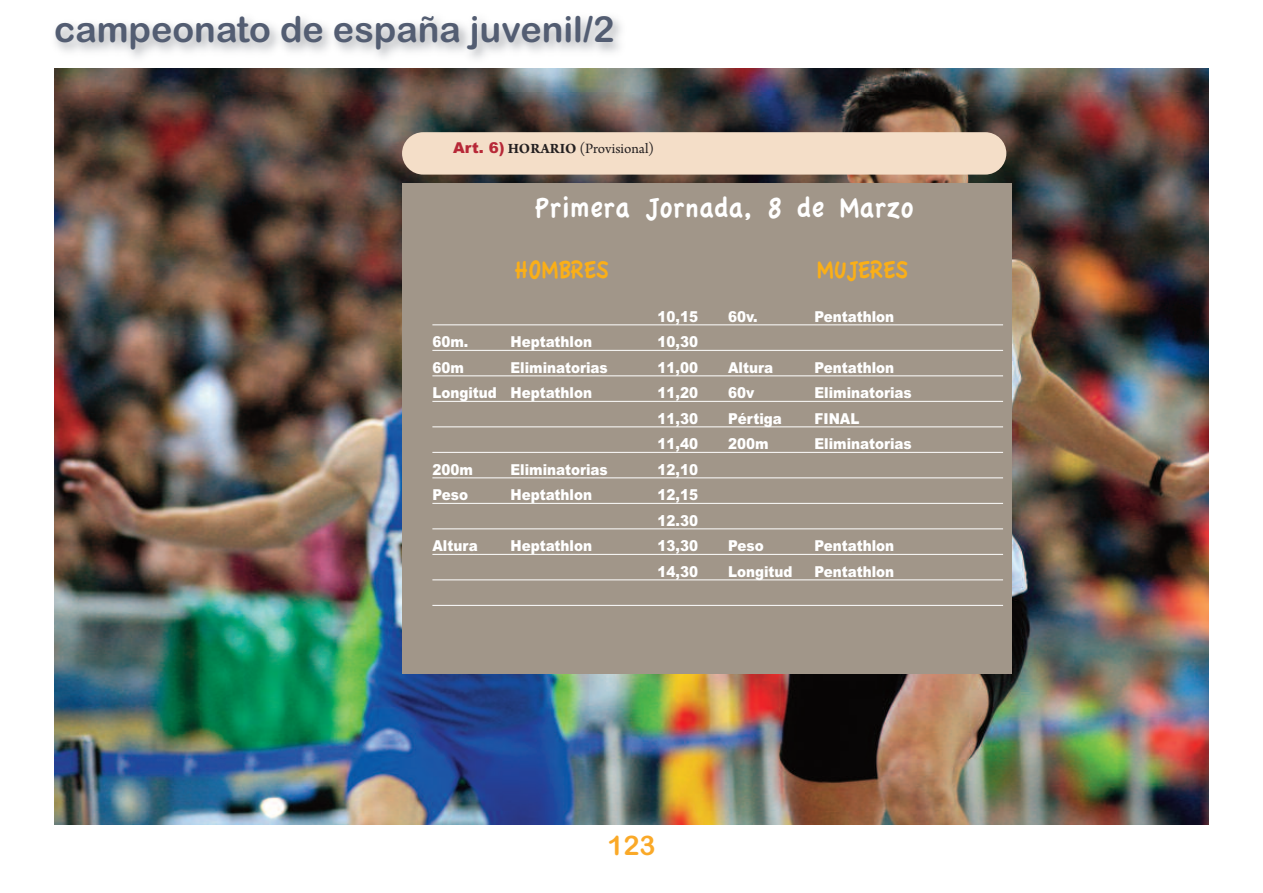
<style>
.page{position:relative;width:1263px;height:893px;background:#fff}
.page>*{position:absolute;margin:0;border:0;box-sizing:border-box;transform-origin:0 0}
.t1{font:36px "Arial Rounded MT Bold";color:#535d72}
.t2{font:30.45px "Apple Casual";color:#fff;scale:.93 1}
.t3{font:27px "Apple Casual";color:#faaf18;scale:.9 1}
.t4{font:27px "Arial Rounded MT Bold";color:#faa928}
.t5{font:900 15px/25.5px "Arial";color:#fff;scale:.9 1}
.t6{font:15px "Arno Pro";color:#231f20}
.s1{font-family:"Arial";font-weight:900;color:#b72837}
.s2{font-weight:700}
</style>
<div class="page">
<img style="left:54px;top:92px;width:1155px;height:733px">
<div style="left:402px;top:132px;width:604px;height:43px;background:#f4dec8;border-radius:21px"></div>
<div style="left:402px;top:183px;width:610px;height:490px;background:#a19689"></div>
<hr style="left:432px;top:325px;width:571px;height:1px;background:#fff">
<hr style="left:432px;top:350px;width:571px;height:1px;background:#fff">
<hr style="left:432px;top:376px;width:571px;height:1px;background:#fff">
<hr style="left:432px;top:401px;width:571px;height:1px;background:#fff">
<hr style="left:432px;top:427px;width:571px;height:1px;background:#fff">
<hr style="left:432px;top:452px;width:571px;height:1px;background:#fff">
<hr style="left:432px;top:478px;width:571px;height:1px;background:#fff">
<hr style="left:432px;top:503px;width:571px;height:1px;background:#fff">
<hr style="left:432px;top:529px;width:571px;height:1px;background:#fff">
<hr style="left:432px;top:554px;width:571px;height:1px;background:#fff">
<hr style="left:432px;top:580px;width:571px;height:1px;background:#fff">
<hr style="left:432px;top:605px;width:571px;height:1px;background:#fff">
<img style="left:54px;top:68px;width:1155px;height:24px">
<h1 class="t1" style="left:54px;top:8px;width:562px">campeonato de españa juvenil/2</h1>
<p class="t6" style="left:453px;top:143px;width:203px"><span class="s1">Art. 6)</span> <span class="s2">HORARIO</span> (Provisional)</p>
<h2 class="t2" style="left:535px;top:191px;width:409px">Primera Jornada, 8 de Marzo</h2>
<h3 class="t3" style="left:515px;top:255px;width:107px">HOMBRES</h3>
<h3 class="t3" style="left:817px;top:255px;width:103px">MUJERES</h3>
<p class="t5" style="left:658px;top:304px;width:47px">10,15</p>
<p class="t5" style="left:728px;top:304px;width:34px">60v.</p>
<p class="t5" style="left:814px;top:304px;width:90px">Pentathlon</p>
<p class="t5" style="left:432px;top:329px;width:42px">60m.</p>
<p class="t5" style="left:510px;top:329px;width:92px">Heptathlon</p>
<p class="t5" style="left:658px;top:329px;width:47px">10,30</p>
<p class="t5" style="left:432px;top:355px;width:37px">60m</p>
<p class="t5" style="left:510px;top:355px;width:110px">Eliminatorias</p>
<p class="t5" style="left:658px;top:355px;width:47px">11,00</p>
<p class="t5" style="left:728px;top:355px;width:52px">Altura</p>
<p class="t5" style="left:814px;top:355px;width:90px">Pentathlon</p>
<p class="t5" style="left:432px;top:380px;width:179px">Longitud Heptathlon</p>
<p class="t5" style="left:658px;top:380px;width:47px">11,20</p>
<p class="t5" style="left:728px;top:380px;width:31px">60v</p>
<p class="t5" style="left:814px;top:380px;width:110px">Eliminatorias</p>
<p class="t5" style="left:658px;top:406px;width:47px">11,30</p>
<p class="t5" style="left:728px;top:406px;width:61px">Pértiga</p>
<p class="t5" style="left:814px;top:406px;width:51px">FINAL</p>
<p class="t5" style="left:658px;top:431px;width:47px">11,40</p>
<p class="t5" style="left:728px;top:431px;width:47px">200m</p>
<p class="t5" style="left:814px;top:431px;width:110px">Eliminatorias</p>
<p class="t5" style="left:432px;top:457px;width:47px">200m</p>
<p class="t5" style="left:510px;top:457px;width:110px">Eliminatorias</p>
<p class="t5" style="left:658px;top:457px;width:47px">12,10</p>
<p class="t5" style="left:432px;top:482px;width:41px">Peso</p>
<p class="t5" style="left:510px;top:482px;width:92px">Heptathlon</p>
<p class="t5" style="left:658px;top:482px;width:47px">12,15<br>12.30</p>
<p class="t5" style="left:432px;top:533px;width:52px">Altura</p>
<p class="t5" style="left:510px;top:533px;width:92px">Heptathlon</p>
<p class="t5" style="left:658px;top:533px;width:47px">13,30</p>
<p class="t5" style="left:728px;top:533px;width:41px">Peso</p>
<p class="t5" style="left:814px;top:533px;width:90px">Pentathlon</p>
<p class="t5" style="left:658px;top:559px;width:47px">14,30</p>
<p class="t5" style="left:728px;top:559px;width:73px">Longitud</p>
<p class="t5" style="left:814px;top:559px;width:90px">Pentathlon</p>
<h3 class="t4" style="left:607px;top:830px;width:50px">123</h3>
</div>
